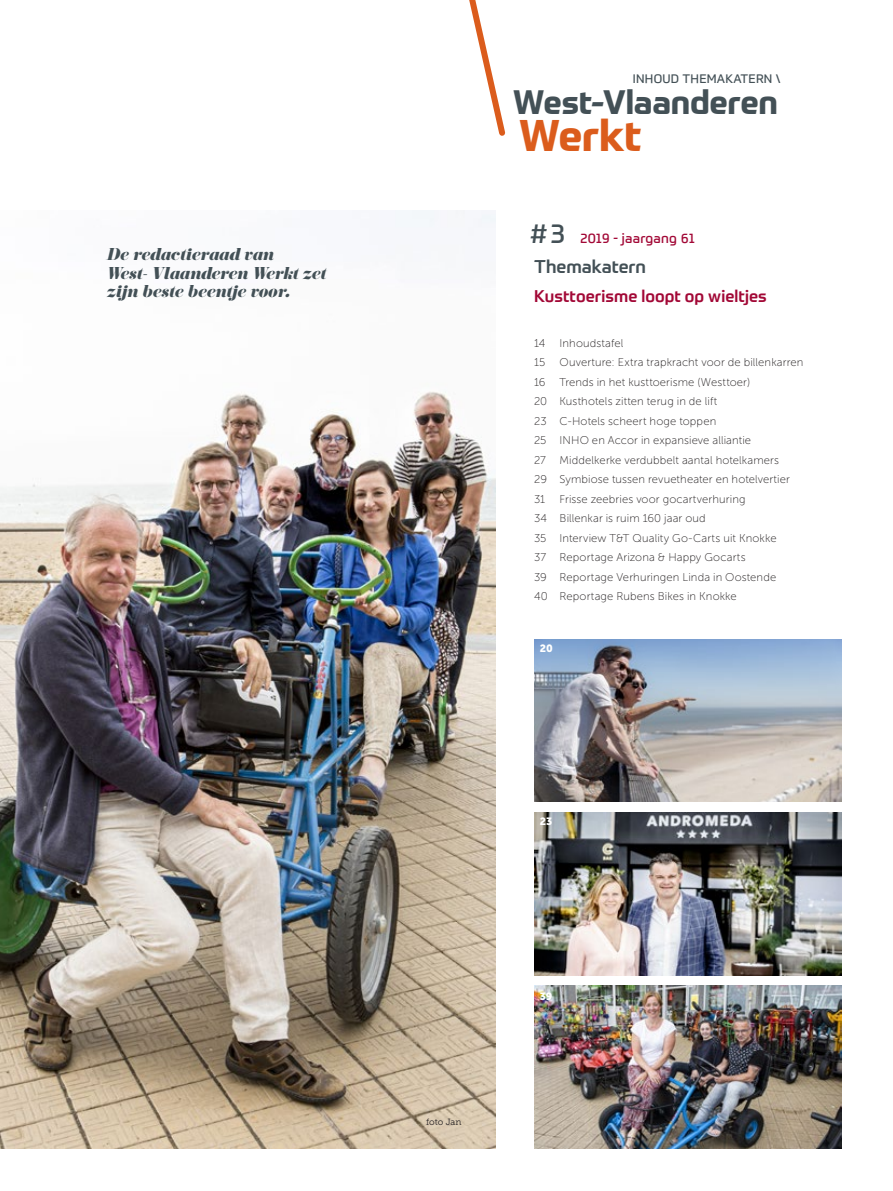
<style>
.page{position:relative;width:893px;height:1191px;background:#fff}
.page>*{position:absolute;margin:0;border:0;box-sizing:border-box;transform-origin:0 0}
.t1{font:700 43.2px "Prometo";letter-spacing:-.01em;color:#db5c1c}
.t2{font:700 33px "Prometo";letter-spacing:-.01em;color:#435056}
._1__Titel{font:500 18px "Prometo";color:#435056}
._1__Titel-2{font:500 16.5px "Prometo";letter-spacing:.005em;color:#a20836}
._8__Opsomming{font:italic 15px/18px "Eloquent JF Pro";color:#435056}
.aanduiding{font:13.5px "Prometo";letter-spacing:.02em;color:#a20836}
.aanduiding-2{font:12px "Prometo";letter-spacing:.02em;color:#435056}
._2__Inhoud{font:11.25px "Museo Sans 100";letter-spacing:.01em;color:#231f20}
.t3{font:10.5px "Museo Sans 900";color:#fff}
._7__Foto_beschrijvin{font:9px "Museo Slab 300";color:#231f20}
.s1{font-size:27px;color:#435056}
</style>
<div class="page">
<img style="left:534px;top:639px;width:308px;height:162px">
<img style="left:534px;top:812px;width:308px;height:163px">
<img style="left:534px;top:986px;width:308px;height:162px">
<svg style="left:469px;top:0;width:37px;height:136px"></svg>
<img style="left:0;top:210px;width:495px;height:938px">
<p class="_8__Opsomming" style="left:106px;top:246px;width:221px">De redactieraad van<br>West- Vlaanderen Werkt zet zijn beste beentje voor.</p>
<p class="aanduiding-2" style="left:633px;top:71px;width:149px">INHOUD THEMAKATERN \</p>
<p class="t2" style="left:513px;top:82px;width:266px">West-Vlaanderen</p>
<p class="t1" style="left:519px;top:108px;width:124px">Werkt</p>
<p class="aanduiding" style="left:530px;top:230px;width:167px"><span class="s1">#3</span> 2019 - jaargang 61</p>
<p class="_1__Titel" style="left:534px;top:256px;width:114px">Themakatern</p>
<p class="_1__Titel-2" style="left:534px;top:286px;width:234px">Kusttoerisme loopt op wieltjes</p>
<p class="_2__Inhoud" style="left:534px;top:337px;width:13px">14</p>
<p class="_2__Inhoud" style="left:560px;top:337px;width:65px">Inhoudstafel</p>
<p class="_2__Inhoud" style="left:534px;top:356px;width:13px">15</p>
<p class="_2__Inhoud" style="left:560px;top:356px;width:245px">Ouverture: Extra trapkracht voor de billenkarren</p>
<p class="_2__Inhoud" style="left:534px;top:376px;width:218px">16 Trends in het kusttoerisme (Westtoer)</p>
<p class="_2__Inhoud" style="left:534px;top:395px;width:185px">20 Kusthotels zitten terug in de lift</p>
<p class="_2__Inhoud" style="left:534px;top:415px;width:184px">23 C-Hotels scheert hoge toppen</p>
<p class="_2__Inhoud" style="left:534px;top:434px;width:219px">25 INHO en Accor in expansieve alliantie</p>
<p class="_2__Inhoud" style="left:534px;top:454px;width:247px">27 Middelkerke verdubbelt aantal hotelkamers</p>
<p class="_2__Inhoud" style="left:534px;top:473px;width:257px">29 Symbiose tussen revuetheater en hotelvertier</p>
<p class="_2__Inhoud" style="left:534px;top:493px;width:13px">31</p>
<p class="_2__Inhoud" style="left:559px;top:493px;width:187px">Frisse zeebries voor gocartverhuring</p>
<p class="_2__Inhoud" style="left:534px;top:512px;width:173px">34 Billenkar is ruim 160 jaar oud</p>
<p class="_2__Inhoud" style="left:534px;top:532px;width:244px">35 Interview T&amp;T Quality Go-Carts uit Knokke</p>
<p class="_2__Inhoud" style="left:534px;top:551px;width:213px">37 Reportage Arizona &amp; Happy Gocarts</p>
<p class="_2__Inhoud" style="left:534px;top:571px;width:244px">39 Reportage Verhuringen Linda in Oostende</p>
<p class="_2__Inhoud" style="left:534px;top:590px;width:204px">40 Reportage Rubens Bikes in Knokke</p>
<p class="t3" style="left:540px;top:642px;width:15px">20</p>
<p class="t3" style="left:540px;top:815px;width:14px">23</p>
<p class="_7__Foto_beschrijvin" style="left:426px;top:1117px;width:37px">foto Jan</p>
<p class="t3" style="left:540px;top:990px;width:14px">39</p>
</div>
